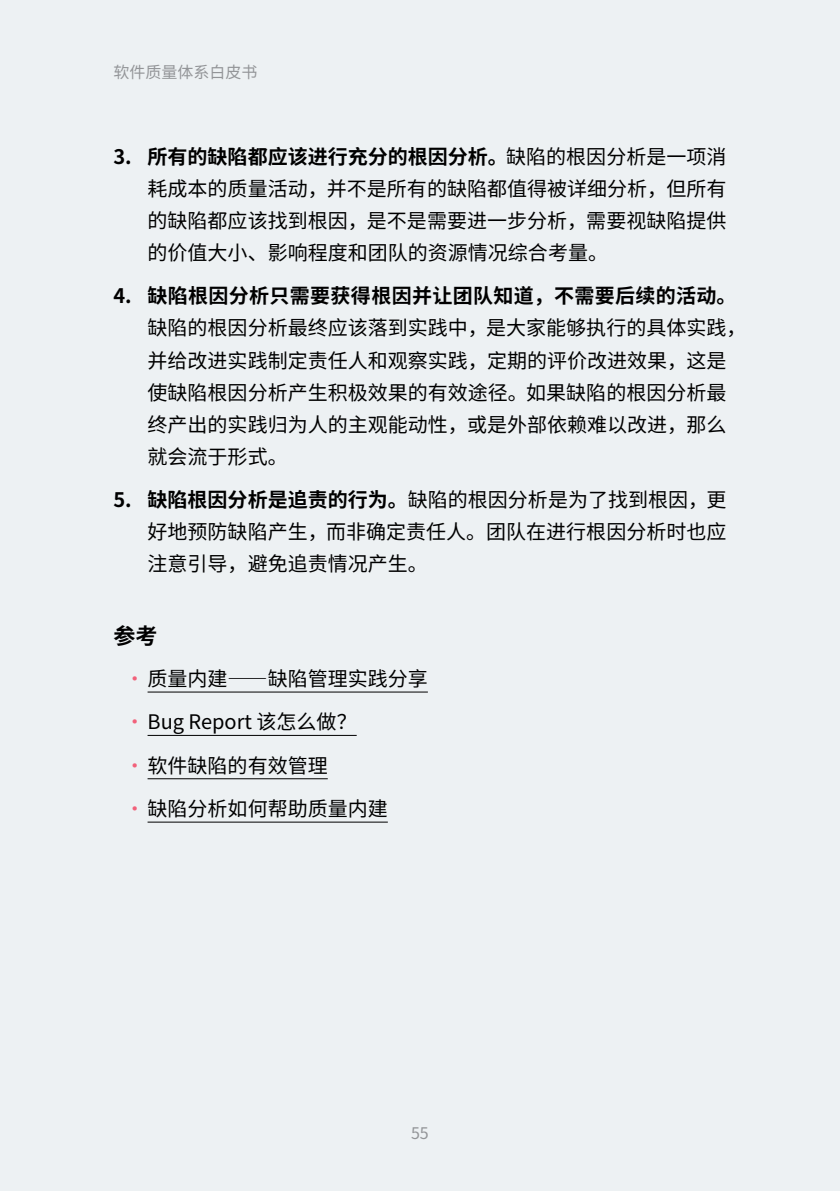
<style>
.page{position:relative;width:840px;height:1191px;background:#fff}
.page>*{position:absolute;margin:0;border:0;box-sizing:border-box;transform-origin:0 0}
.H4_TW_CN{font:700 22px "Noto Sans SC";color:#000}
.t1{font:20px/32px "Noto Sans SC";color:#000;text-align:justify}
.Running_header_TW_CN{font:16px "Noto Sans SC";color:#939598}
.s1{font-weight:700}
.s2{color:#f2617a}
</style>
<div class="page">
<div style="left:0;top:0;width:839px;height:1191px;background:#edf1f3"></div>
<hr style="left:147px;top:691px;width:280px;height:1px;background:#000">
<hr style="left:147px;top:735px;width:209px;height:1px;background:#000">
<hr style="left:147px;top:778px;width:180px;height:1px;background:#000">
<hr style="left:147px;top:821px;width:240px;height:1px;background:#000">
<p class="Running_header_TW_CN" style="left:113px;top:64px;width:145px">软件质量体系白皮书</p>
<p class="t1" style="left:147px;top:141px;width:580px;text-indent:-34px"><span class="s1">3. 所有的缺陷都应该进行充分的根因分析。</span>缺陷的根因分析是一项消耗成本的质量活动，并不是所有的缺陷都值得被详细分析，但所有的缺陷都应该找到根因，是不是需要进一步分析，需要视缺陷提供的价值大小、影响程度和团队的资源情况综合考量。</p>
<p class="t1" style="left:147px;top:280px;width:600px;text-align:left;text-indent:-34px"><span class="s1">4. 缺陷根因分析只需要获得根因并让团队知道，不需要后续的活动。</span>缺陷的根因分析最终应该落到实践中，是大家能够执行的具体实践，并给改进实践制定责任人和观察实践，定期的评价改进效果，这是使缺陷根因分析产生积极效果的有效途径。如果缺陷的根因分析最终产出的实践归为人的主观能动性，或是外部依赖难以改进，那么就会流于形式。</p>
<p class="t1" style="left:147px;top:484px;width:580px;text-indent:-34px"><span class="s1">5. 缺陷根因分析是追责的行为。</span>缺陷的根因分析是为了找到根因，更好地预防缺陷产生，而非确定责任人。团队在进行根因分析时也应注意引导，避免追责情况产生。</p>
<h4 class="H4_TW_CN" style="left:113px;top:624px;width:45px">参考</h4>
<p class="t1" style="left:125px;top:663px;width:304px"><span class="s2">•</span>质量内建——缺陷管理实践分享</p>
<p class="t1" style="left:125px;top:706px;width:233px"><span class="s2">•</span>Bug Report 该怎么做？</p>
<p class="t1" style="left:125px;top:750px;width:204px"><span class="s2">•</span>软件缺陷的有效管理</p>
<p class="t1" style="left:125px;top:793px;width:264px"><span class="s2">•</span>缺陷分析如何帮助质量内建</p>
<p class="Running_header_TW_CN" style="left:411px;top:1124px;width:19px">55</p>
</div>
